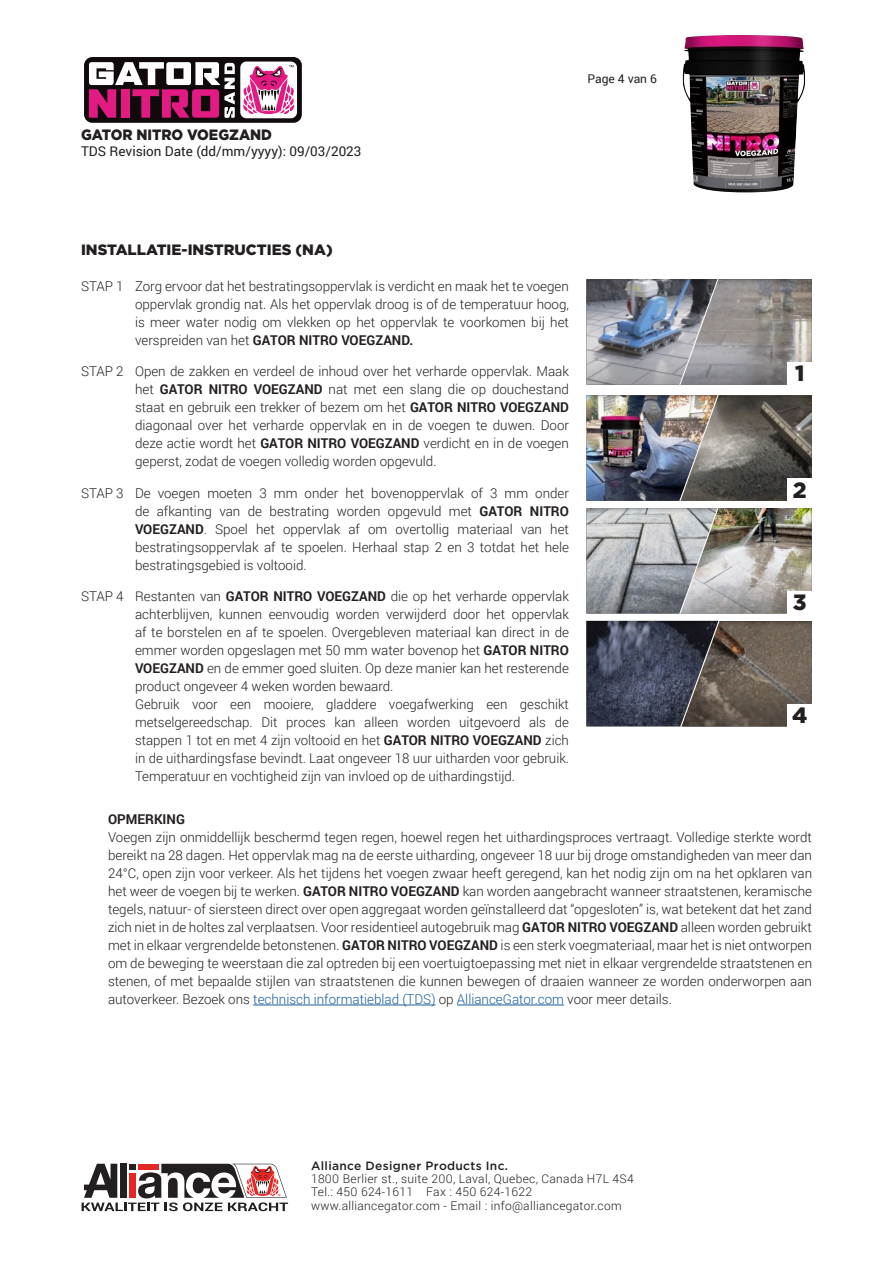
<style>
.page{position:relative;width:893px;height:1263px;background:#fff}
.page>*{position:absolute;margin:0;border:0;box-sizing:border-box;transform-origin:0 0}
.t1{font:900 22.05px "Gotham";color:#231f20}
.t2{font:900 15px "Gotham";color:#231f20}
.t3{font:900 15px "Gotham";color:#231f20;scale:.94 1}
.t4{font:300 13.5px/18px "Roboto";color:#231f20;text-align:justify}
.t5{font:13.5px "Roboto";color:#231f20}
.t6{font:700 13.5px "Roboto";color:#231f20}
.t7{font:300 12px/13.2px "Roboto";letter-spacing:.025em;color:#231f20}
.t8{font:500 12px "Gotham";letter-spacing:.025em;color:#231f20}
.t9{font:12px "Roboto";color:#231f20}
.s1{font-weight:700}
.s2{color:#175d9e}
</style>
<div class="page">
<img style="left:683px;top:35px;width:122px;height:157px">
<svg style="left:82px;top:1164px;width:206px;height:47px"></svg>
<div style="left:84px;top:57px;width:218px;height:66px;background:#110a0c;border-radius:8px"></div>
<div style="left:240px;top:62px;width:57px;height:56px;background:#fff;border-radius:6px"></div>
<svg style="left:241px;top:62px;width:55px;height:52px"></svg>
<svg style="left:89px;top:62px;width:146px;height:56px"></svg>
<hr style="left:253px;top:1005px;width:183px;height:1px;background:#175d9e">
<hr style="left:457px;top:1005px;width:107px;height:1px;background:#175d9e">
<img style="left:586px;top:395px;width:226px;height:332px">
<img style="left:586px;top:279px;width:226px;height:106px">
<p class="t3" style="left:81px;top:125px;width:205px">GATOR NITRO VOEGZAND</p>
<p class="t5" style="left:81px;top:142px;width:282px">TDS Revision Date (dd/mm/yyyy): 09/03/2023</p>
<p class="t9" style="left:588px;top:71px;width:71px">Page 4 van 6</p>
<p class="t2" style="left:81px;top:239px;width:253px">INSTALLATIE-INSTRUCTIES (NA)</p>
<p class="t4" style="left:135px;top:276px;width:435px;text-indent:-54px">STAP 1 Zorg ervoor dat het bestratingsoppervlak is verdicht en maak het te voegen oppervlak grondig nat. Als het oppervlak droog is of de temperatuur hoog, is meer water nodig om vlekken op het oppervlak te voorkomen bij het verspreiden van het <span class="s1">GATOR NITRO VOEGZAND.</span></p>
<p class="t4" style="left:135px;top:362px;width:436px;text-indent:-54px">STAP 2 Open de zakken en verdeel de inhoud over het verharde oppervlak. Maak het <span class="s1">GATOR NITRO VOEGZAND</span> nat met een slang die op douchestand staat en gebruik een trekker of bezem om het <span class="s1">GATOR NITRO VOEGZAND </span>diagonaal over het verharde oppervlak en in de voegen te duwen. Door deze actie wordt het <span class="s1">GATOR NITRO VOEGZAND</span> verdicht en in de voegen geperst, zodat de voegen volledig worden opgevuld.</p>
<p class="t4" style="left:135px;top:483px;width:435px;text-indent:-54px">STAP 3 De voegen moeten 3 mm onder het bovenoppervlak of 3 mm onder de afkanting van de bestrating worden opgevuld met <span class="s1">GATOR NITRO VOEGZAND</span>. Spoel het oppervlak af om overtollig materiaal van het bestratingsoppervlak af te spoelen. Herhaal stap 2 en 3 totdat het hele bestratingsgebied is voltooid.</p>
<p class="t4" style="left:135px;top:587px;width:435px;text-align:left;text-indent:-54px">STAP 4 Restanten van <span class="s1">GATOR NITRO VOEGZAND</span> die op het verharde oppervlak achterblijven, kunnen eenvoudig worden verwijderd door het oppervlak af te borstelen en af te spoelen. Overgebleven materiaal kan direct in de emmer worden opgeslagen met 50 mm water bovenop het <span class="s1">GATOR NITRO VOEGZAND</span> en de emmer goed sluiten. Op deze manier kan het resterende product ongeveer 4 weken worden bewaard.<br>Gebruik voor een mooiere, gladdere voegafwerking een geschikt metselgereedschap. Dit proces kan alleen worden uitgevoerd als de stappen 1 tot en met 4 zijn voltooid en het <span class="s1">GATOR NITRO VOEGZAND</span> zich in de uithardingsfase bevindt. Laat ongeveer 18 uur uitharden voor gebruik.<br>Temperatuur en vochtigheid zijn van invloed op de uithardingstijd.</p>
<p class="t6" style="left:108px;top:810px;width:78px">OPMERKING</p>
<p class="t4" style="left:108px;top:828px;width:706px">Voegen zijn onmiddellijk beschermd tegen regen, hoewel regen het uithardingsproces vertraagt. Volledige sterkte wordt bereikt na 28 dagen. Het oppervlak mag na de eerste uitharding, ongeveer 18 uur bij droge omstandigheden van meer dan 24°C, open zijn voor verkeer. Als het tijdens het voegen zwaar heeft geregend, kan het nodig zijn om na het opklaren van het weer de voegen bij te werken. <span class="s1">GATOR NITRO VOEGZAND</span> kan worden aangebracht wanneer straatstenen, keramische tegels, natuur- of siersteen direct over open aggregaat worden geïnstalleerd dat “opgesloten” is, wat betekent dat het zand zich niet in de holtes zal verplaatsen. Voor residentieel autogebruik mag <span class="s1">GATOR NITRO VOEGZAND</span> alleen worden gebruikt met in elkaar vergrendelde betonstenen. <span class="s1">GATOR NITRO VOEGZAND</span> is een sterk voegmateriaal, maar het is niet ontworpen om de beweging te weerstaan die zal optreden bij een voertuigtoepassing met niet in elkaar vergrendelde straatstenen en stenen, of met bepaalde stijlen van straatstenen die kunnen bewegen of draaien wanneer ze worden onderworpen aan autoverkeer. Bezoek ons <span class="s2">technisch informatieblad (TDS)</span> op <span class="s2">AllianceGator.com</span> voor meer details.</p>
<p class="t1" style="left:795px;top:358px;width:11px">1</p>
<p class="t1" style="left:793px;top:475px;width:15px">2</p>
<p class="t1" style="left:793px;top:587px;width:15px">3</p>
<p class="t1" style="left:792px;top:700px;width:17px">4</p>
<p class="t8" style="left:311px;top:1158px;width:199px">Alliance Designer Products Inc.</p>
<p class="t7" style="left:311px;top:1172px;width:324px">1800 Berlier st., suite 200, Laval, Quebec, Canada H7L 4S4<br>Tel.: 450 624-1611 Fax : 450 624-1622 www.alliancegator.com - Email : info@alliancegator.com</p>
</div>
